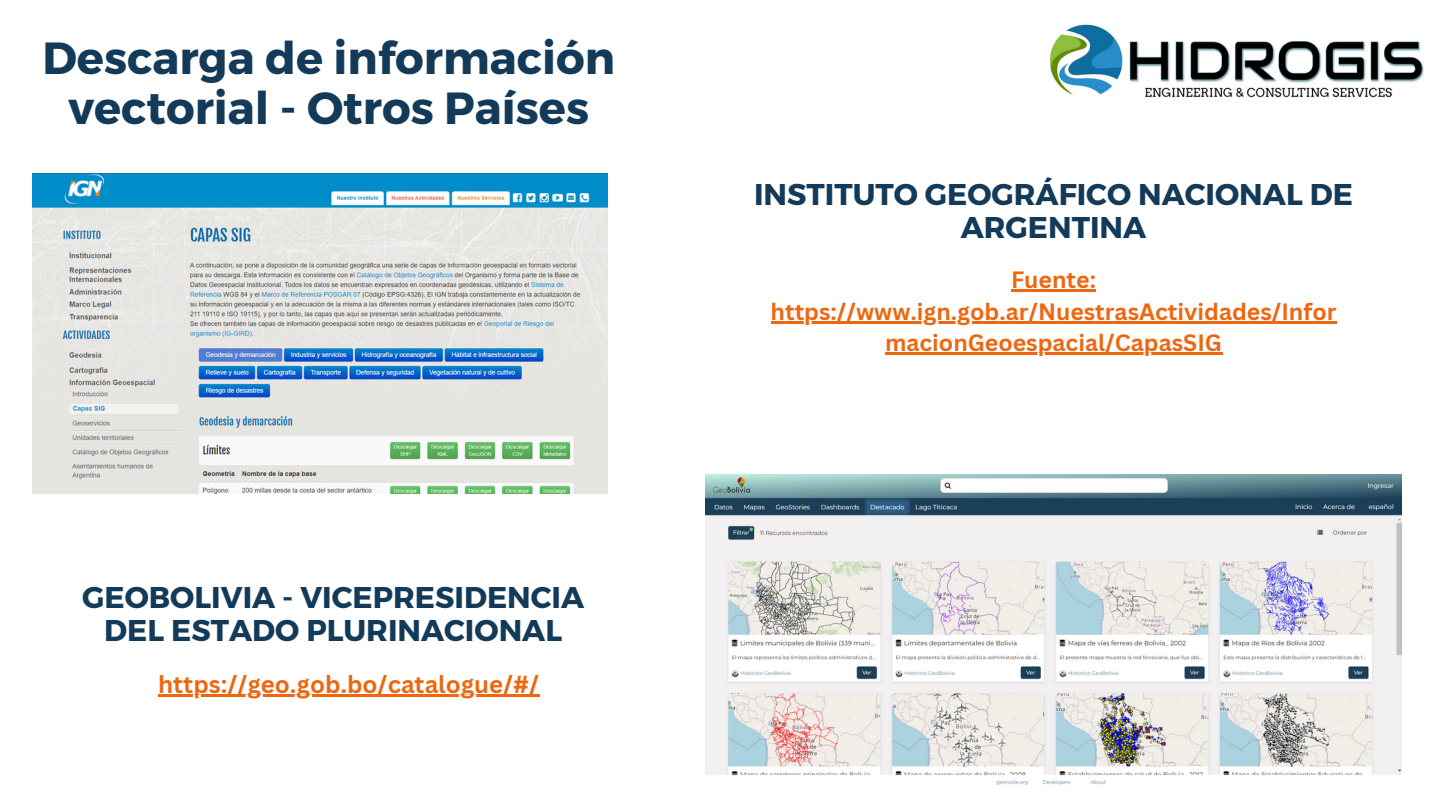
<style>
.page{position:relative;width:1440px;height:810px;background:#fff}
.page>*{position:absolute;margin:0;border:0;box-sizing:border-box;transform-origin:0 0}
.t1{font:700 45px/49.5px "Montserrat";color:#133b59;text-align:center}
.t2{font:700 30px/33px "Montserrat";color:#133b59;text-align:center}
.t3{font:700 24px "Canva Sans";color:#ee6710}
.t4{font:700 23px/31.5px "Canva Sans";color:#ee6710;text-align:center}
</style>
<div class="page">
<img style="left:1050px;top:24px;width:374px;height:73px">
<img style="left:32px;top:173px;width:575px;height:320px">
<img style="left:706px;top:474px;width:696px;height:312px">
<hr style="left:158px;top:695px;width:381px;height:2px;background:#ee6710">
<hr style="left:1011px;top:290px;width:85px;height:2px;background:#ee6710">
<hr style="left:771px;top:321px;width:566px;height:2px;background:#ee6710">
<hr style="left:885px;top:353px;width:337px;height:2px;background:#ee6710">
<h1 class="t1" style="left:42px;top:31px;width:574px">Descarga de información vectorial - Otros Países</h1>
<p class="t2" style="left:82px;top:580px;width:504px">GEOBOLIVIA - VICEPRESIDENCIA<br>DEL ESTADO PLURINACIONAL</p>
<p class="t3" style="left:158px;top:668px;width:383px">https://geo.gob.bo/catalogue/#/</p>
<p class="t2" style="left:754px;top:176px;width:600px">INSTITUTO GEOGRÁFICO NACIONAL DE<br>ARGENTINA</p>
<p class="t4" style="left:771px;top:264px;width:567px">Fuente: https://www.ign.gob.ar/NuestrasActividades/Infor macionGeoespacial/CapasSIG</p>
</div>
